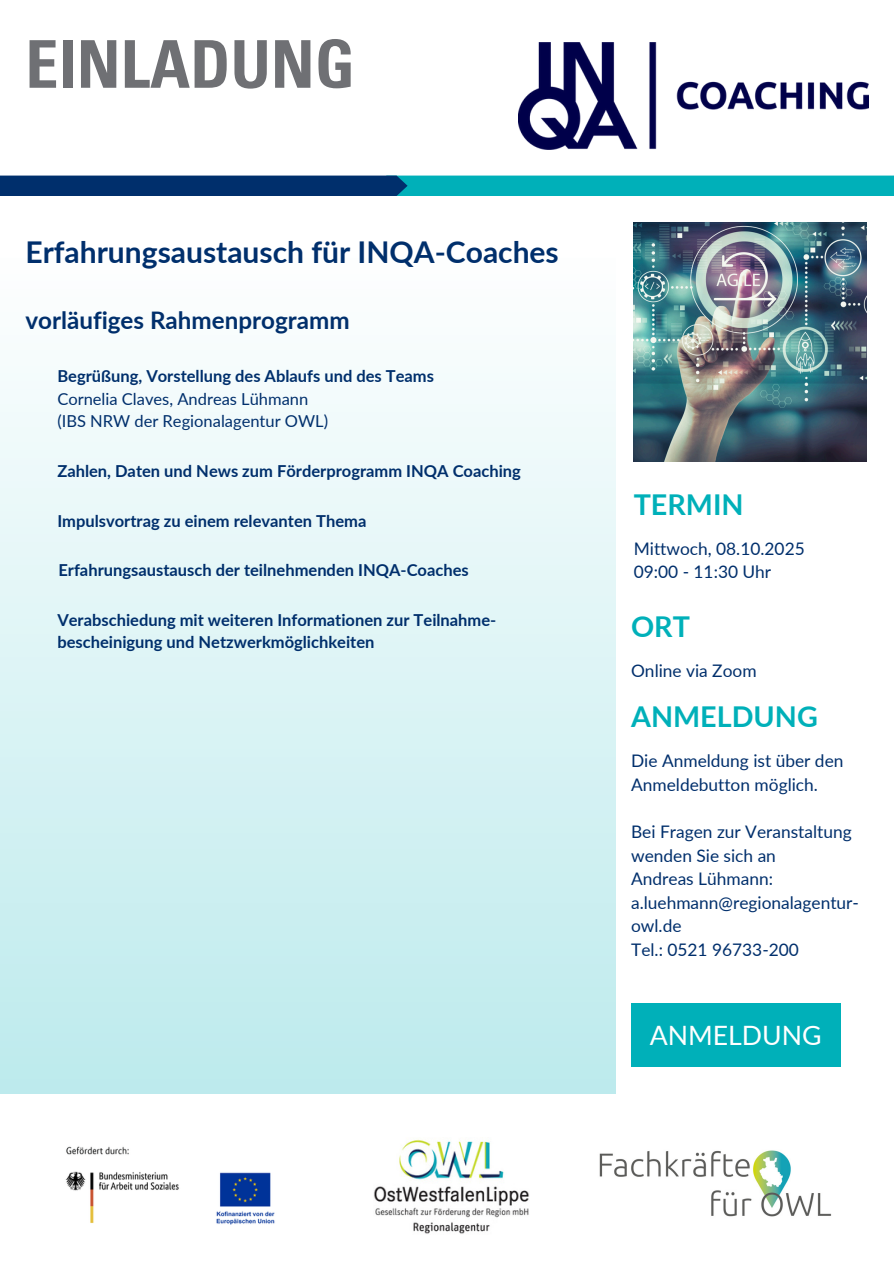
<style>
.page{position:relative;width:894px;height:1264px;background:#fff}
.page>*{position:absolute;margin:0;border:0;box-sizing:border-box;transform-origin:0 0}
.t1{font:700 condensed 65.85px "Univers LT Pro";color:#6f7074}
.t2{font:700 30px "Lato";color:#002f6c}
.t3{font:700 28.65px "Lato";color:#00b0b9}
.t4{font:26.7px "Lato";color:#fff}
.t5{font:700 24.15px "Lato";color:#002f6c}
.t6{font:17.25px/23.7px "Lato";color:#002f6c}
.t7{font:700 16.5px/22.5px "Lato";color:#002f6c}
.t8{font:16.5px "Lato";color:#002f6c}
</style>
<div class="page">
<svg style="left:0;top:373px;width:616px;height:720px"></svg>
<svg style="left:0;top:175px;width:893px;height:21px"></svg>
<div style="left:631px;top:1003px;width:209px;height:63px;background:#00b0b9"></div>
<img style="left:633px;top:222px;width:233px;height:240px">
<img style="left:374px;top:1139px;width:155px;height:95px">
<img style="left:65px;top:1146px;width:210px;height:79px">
<img style="left:599px;top:1150px;width:233px;height:67px">
<img style="left:518px;top:42px;width:350px;height:107px">
<h1 class="t1" style="left:25px;top:40px;width:331px">EINLADUNG</h1>
<p class="t2" style="left:25px;top:234px;width:534px">Erfahrungsaustausch für INQA-Coaches</p>
<p class="t5" style="left:25px;top:305px;width:325px">vorläufiges Rahmenprogramm</p>
<h3 class="t7" style="left:57px;top:365px;width:378px">Begrüßung, Vorstellung des Ablaufs und des Teams</h3>
<p class="t8" style="left:57px;top:388px;width:252px">Cornelia Claves, Andreas Lühmann</p>
<h5 class="t8" style="left:57px;top:411px;width:272px">(IBS NRW der Regionalagentur OWL)</h5>
<p class="t7" style="left:57px;top:459px;width:465px">Zahlen, Daten und News zum Förderprogramm INQA Coaching</p>
<p class="t7" style="left:57px;top:509px;width:310px">Impulsvortrag zu einem relevanten Thema</p>
<p class="t7" style="left:58px;top:558px;width:412px">Erfahrungsaustausch der teilnehmenden INQA-Coaches</p>
<h6 class="t7" style="left:57px;top:608px;width:440px">Verabschiedung mit weiteren Informationen zur Teilnahme&shy;bescheinigung und Netzwerkmöglichkeiten</h6>
<p class="t3" style="left:633px;top:487px;width:111px">TERMIN</p>
<h2 class="t6" style="left:633px;top:536px;width:172px">Mittwoch, 08.10.2025</h2>
<p class="t6" style="left:633px;top:559px;width:139px">09:00 - 11:30 Uhr</p>
<p class="t3" style="left:631px;top:609px;width:60px">ORT</p>
<h2 class="t6" style="left:631px;top:658px;width:127px">Online via Zoom</h2>
<h2 class="t3" style="left:631px;top:699px;width:188px">ANMELDUNG</h2>
<p class="t6" style="left:631px;top:748px;width:214px">Die Anmeldung ist über den<br>Anmeldebutton möglich.</p>
<p class="t6" style="left:631px;top:819px;width:222px">Bei Fragen zur Veranstaltung wenden Sie sich an</p>
<p class="t6" style="left:631px;top:866px;width:143px">Andreas Lühmann:</p>
<p class="t6" style="left:631px;top:890px;width:229px">a.luehmann@regionalagentur&shy;owl.de</p>
<p class="t6" style="left:631px;top:937px;width:169px">Tel.: 0521 96733-200</p>
<h4 class="t4" style="left:649px;top:1018px;width:173px">ANMELDUNG</h4>
</div>
